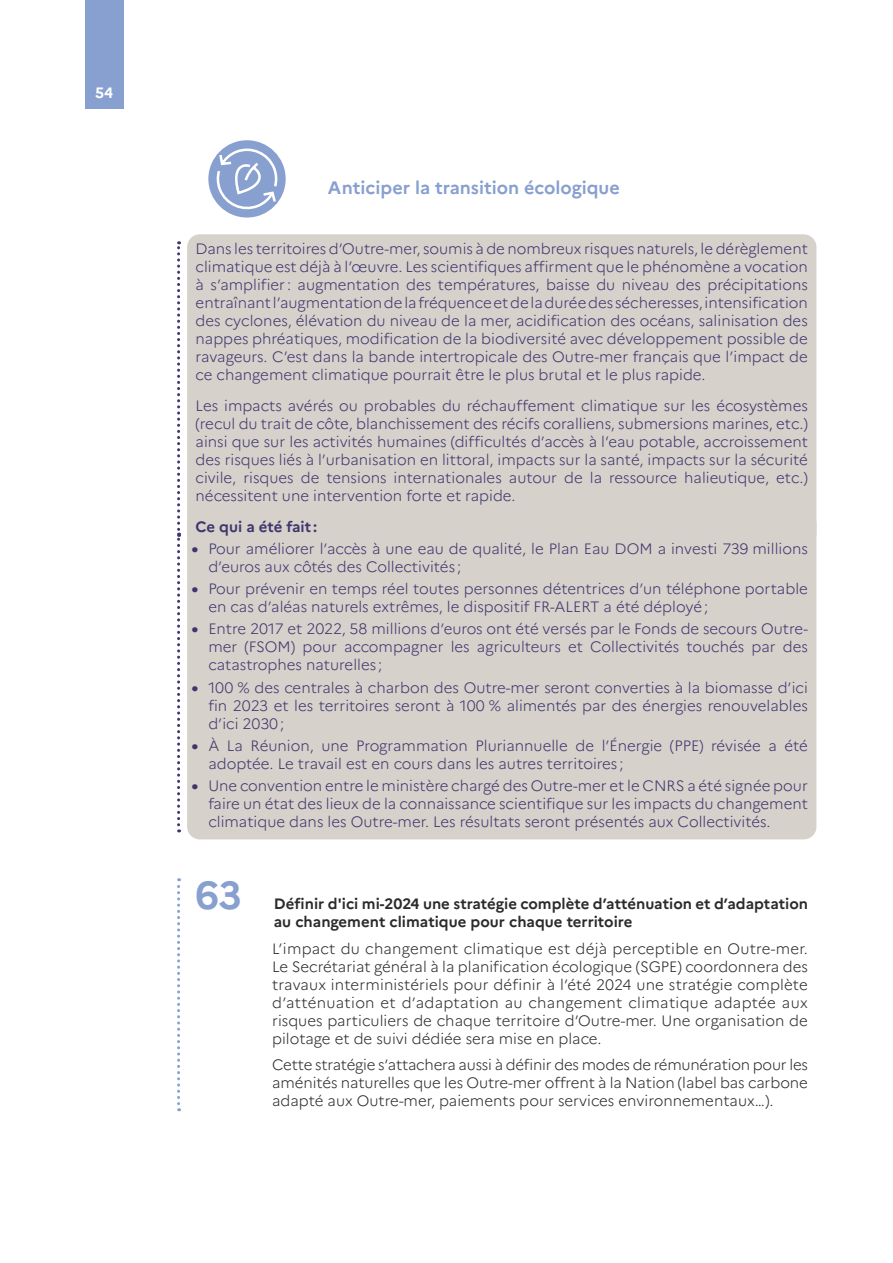
<style>
.page{position:relative;width:893px;height:1263px;background:#fff}
.page>*{position:absolute;margin:0;border:0;box-sizing:border-box;transform-origin:0 0}
.t1{font:700 39px "Marianne";color:#88a0d0}
.t2{font:700 18px "Marianne";color:#88a0d0}
.t3{font:300 15px/18px "Marianne";color:#3d366f;text-align:justify}
.t4{font:300 15px/18px "Marianne";color:#2b2b2a;text-align:justify}
.t5{font:700 15px/18px "Marianne";color:#2b2b2a}
.t6{font:700 15px "Marianne";color:#3d366f}
.t7{font:700 15px "Marianne";color:#fff}
.s1{font-weight:700;font-size:16.5px}
</style>
<div class="page">
<div style="left:85px;top:0;width:38px;height:108px;background:#88a0d0"></div>
<div style="left:187px;top:234px;width:629px;height:287px;background:#d6d1ca"></div>
<div style="left:187px;top:521px;width:629px;height:318px;background:#d6d1ca"></div>
<svg style="left:177px;top:241px;width:3px;height:591px"></svg>
<svg style="left:177px;top:878px;width:3px;height:233px"></svg>
<div style="left:208px;top:140px;width:78px;height:78px;background:#88a0d0;border-radius:50%"></div>
<svg style="left:217px;top:143px;width:63px;height:69px"></svg>
<p class="t7" style="left:95px;top:83px;width:19px">54</p>
<h3 class="t2" style="left:328px;top:176px;width:293px">Anticiper la transition écologique</h3>
<p class="t3" style="left:196px;top:240px;width:614px">Dans les territoires d’Outre-mer, soumis à de nombreux risques naturels, le dérèglement climatique est déjà à l’œuvre. Les scientifiques affirment que le phénomène a vocation à s’amplifier : augmentation des températures, baisse du niveau des précipitations entraînant l’augmentation de la fréquence et de la durée des sécheresses, intensification des cyclones, élévation du niveau de la mer, acidification des océans, salinisation des nappes phréatiques, modification de la biodiversité avec développement possible de ravageurs. C’est dans la bande intertropicale des Outre-mer français que l’impact de ce changement climatique pourrait être le plus brutal et le plus rapide.</p>
<p class="t3" style="left:196px;top:396px;width:614px">Les impacts avérés ou probables du réchauffement climatique sur les écosystèmes (recul du trait de côte, blanchissement des récifs coralliens, submersions marines, etc.) ainsi que sur les activités humaines (difficultés d’accès à l’eau potable, accroissement des risques liés à l’urbanisation en littoral, impacts sur la santé, impacts sur la sécurité civile, risques de tensions internationales autour de la ressource halieutique, etc.) nécessitent une intervention forte et rapide.</p>
<p class="t6" style="left:196px;top:517px;width:123px">Ce qui a été fait :</p>
<p class="t3" style="left:208px;top:539px;width:601px;text-indent:-17px"><span class="s1">•</span> Pour améliorer l’accès à une eau de qualité, le Plan Eau DOM a investi 739 millions d’euros aux côtés des Collectivités ;</p>
<p class="t3" style="left:208px;top:580px;width:601px;text-indent:-17px"><span class="s1">•</span> Pour prévenir en temps réel toutes personnes détentrices d’un téléphone portable en cas d’aléas naturels extrêmes, le dispositif FR-ALERT a été déployé ;</p>
<p class="t3" style="left:208px;top:620px;width:601px;text-indent:-17px"><span class="s1">•</span> Entre 2017 et 2022, 58 millions d’euros ont été versés par le Fonds de secours Outre&shy;mer (FSOM) pour accompagner les agriculteurs et Collectivités touchés par des catastrophes naturelles ;</p>
<p class="t3" style="left:208px;top:678px;width:601px;text-indent:-17px"><span class="s1">•</span> 100 % des centrales à charbon des Outre-mer seront converties à la biomasse d’ici fin 2023 et les territoires seront à 100 % alimentés par des énergies renouvelables d’ici 2030 ;</p>
<p class="t3" style="left:208px;top:736px;width:601px;text-indent:-17px"><span class="s1">•</span> À La Réunion, une Programmation Pluriannuelle de l’Énergie (PPE) révisée a été adoptée. Le travail est en cours dans les autres territoires ;</p>
<p class="t3" style="left:208px;top:777px;width:601px;text-indent:-17px"><span class="s1">•</span> Une convention entre le ministère chargé des Outre-mer et le CNRS a été signée pour faire un état des lieux de la connaissance scientifique sur les impacts du changement climatique dans les Outre-mer. Les résultats seront présentés aux Collectivités.</p>
<h4 class="t1" style="left:196px;top:871px;width:48px">63</h4>
<h4 class="t5" style="left:274px;top:895px;width:536px">Définir d'ici mi-2024 une stratégie complète d’atténuation et d’adaptation au changement climatique pour chaque territoire</h4>
<p class="t4" style="left:272px;top:939px;width:537px">L’impact du changement climatique est déjà perceptible en Outre-mer.<br>Le Secrétariat général à la planification écologique (SGPE) coordonnera des travaux interministériels pour définir à l’été 2024 une stratégie complète d’atténuation et d’adaptation au changement climatique adaptée aux risques particuliers de chaque territoire d’Outre-mer. Une organisation de pilotage et de suivi dédiée sera mise en place.</p>
<p class="t4" style="left:272px;top:1056px;width:537px">Cette stratégie s’attachera aussi à définir des modes de rémunération pour les aménités naturelles que les Outre-mer offrent à la Nation (label bas carbone adapté aux Outre-mer, paiements pour services environnementaux…).</p>
</div>
